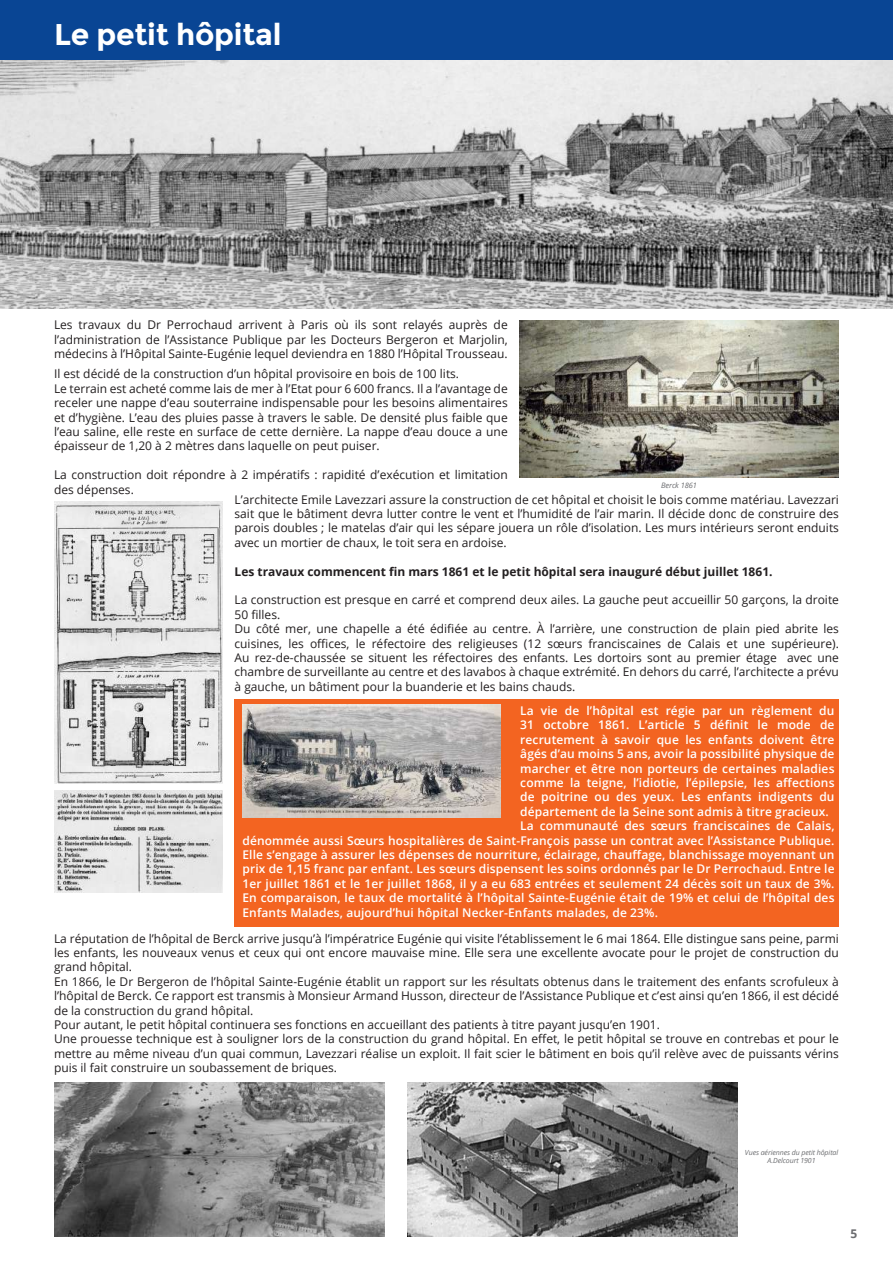
<style>
.page{position:relative;width:893px;height:1263px;background:#fff}
.page>*{position:absolute;margin:0;border:0;box-sizing:border-box;transform-origin:0 0}
.t1{font:700 30px "Montserrat";letter-spacing:-.01em;color:#fff}
.t2{font:12px/14.4px "Open Sans";color:#231f20}
.t3{font:600 12px "Open Sans";letter-spacing:.01em;color:#fff}
.t4{font:700 12px "Open Sans";color:#231f20}
.t5{font:700 12px "Open Sans";color:#6c6d70}
.t6{font:italic 7.5px "Open Sans";letter-spacing:-.01em;color:#6c6d70}
.t7{font:italic 7.05px/8.4px "Open Sans";letter-spacing:-.01em;color:#6c6d70;text-align:center}
</style>
<div class="page">
<div style="left:0;top:0;width:893px;height:61px;background:#094594"></div>
<img style="left:0;top:61px;width:893px;height:248px">
<img style="left:519px;top:320px;width:320px;height:157px">
<img style="left:54px;top:502px;width:168px;height:282px">
<img style="left:54px;top:790px;width:168px;height:102px">
<div style="left:235px;top:699px;width:604px;height:228px;background:#f36421"></div>
<img style="left:242px;top:705px;width:259px;height:112px">
<img style="left:54px;top:1082px;width:330px;height:154px">
<img style="left:407px;top:1082px;width:331px;height:154px">
<h1 class="t1" style="left:54px;top:17px;width:229px">Le petit hôpital</h1>
<p class="t2" style="left:54px;top:317px;width:455px;text-align:justify">Les travaux du Dr Perrochaud arrivent à Paris où ils sont relayés auprès de l’administration de l’Assistance Publique par les Docteurs Bergeron et Marjolin, médecins à l’Hôpital Sainte-Eugénie lequel deviendra en 1880 l’Hôpital Trousseau.</p>
<p class="t2" style="left:54px;top:367px;width:455px">Il est décidé de la construction d’un hôpital provisoire en bois de 100 lits.<br>Le terrain est acheté comme lais de mer à l’Etat pour 6 600 francs. Il a l’avantage de receler une nappe d’eau souterraine indispensable pour les besoins alimentaires et d’hygiène. L’eau des pluies passe à travers le sable. De densité plus faible que l’eau saline, elle reste en surface de cette dernière. La nappe d’eau douce a une épaisseur de 1,20 à 2 mètres dans laquelle on peut puiser.</p>
<p class="t2" style="left:54px;top:467px;width:455px">La construction doit répondre à 2 impératifs : rapidité d’exécution et limitation des dépenses.</p>
<p class="t2" style="left:235px;top:492px;width:606px;text-align:justify">L’architecte Emile Lavezzari assure la construction de cet hôpital et choisit le bois comme matériau. Lavezzari sait que le bâtiment devra lutter contre le vent et l’humidité de l’air marin. Il décide donc de construire des parois doubles ; le matelas d’air qui les sépare jouera un rôle d’isolation. Les murs intérieurs seront enduits avec un mortier de chaux, le toit sera en ardoise.</p>
<p class="t4" style="left:235px;top:563px;width:540px">Les travaux commencent fin mars 1861 et le petit hôpital sera inauguré début juillet 1861.</p>
<p class="t2" style="left:235px;top:593px;width:606px">La construction est presque en carré et comprend deux ailes. La gauche peut accueillir 50 garçons, la droite 50 filles.<br>Du côté mer, une chapelle a été édifiée au centre. À l’arrière, une construction de plain pied abrite les cuisines, les offices, le réfectoire des religieuses (12 sœurs franciscaines de Calais et une supérieure).<br>Au rez-de-chaussée se situent les réfectoires des enfants. Les dortoirs sont au premier étage avec une chambre de surveillante au centre et des lavabos à chaque extrémité. En dehors du carré, l’architecte a prévu à gauche, un bâtiment pour la buanderie et les bains chauds.</p>
<p class="t3" style="left:520px;top:702px;width:316px">La vie de l’hôpital est régie par un règlement du</p>
<p class="t3" style="left:520px;top:717px;width:316px">31 octobre 1861. L’article 5 définit le mode de</p>
<p class="t3" style="left:520px;top:731px;width:316px">recrutement à savoir que les enfants doivent être</p>
<p class="t3" style="left:520px;top:745px;width:316px">âgés d’au moins 5 ans, avoir la possibilité physique de</p>
<p class="t3" style="left:520px;top:760px;width:316px">marcher et être non porteurs de certaines maladies</p>
<p class="t3" style="left:520px;top:774px;width:316px">comme la teigne, l’idiotie, l’épilepsie, les affections</p>
<p class="t3" style="left:520px;top:789px;width:316px">de poitrine ou des yeux. Les enfants indigents du</p>
<p class="t3" style="left:520px;top:803px;width:310px">département de la Seine sont admis à titre gracieux.</p>
<p class="t3" style="left:520px;top:817px;width:316px">La communauté des sœurs franciscaines de Calais,</p>
<p class="t3" style="left:242px;top:832px;width:594px">dénommée aussi Sœurs hospitalières de Saint-François passe un contrat avec l’Assistance Publique.</p>
<p class="t3" style="left:242px;top:846px;width:593px">Elle s’engage à assurer les dépenses de nourriture, éclairage, chauffage, blanchissage moyennant un</p>
<p class="t3" style="left:242px;top:861px;width:594px">prix de 1,15 franc par enfant. Les sœurs dispensent les soins ordonnés par le Dr Perrochaud. Entre le</p>
<p class="t3" style="left:242px;top:875px;width:593px">1er juillet 1861 et le 1er juillet 1868, il y a eu 683 entrées et seulement 24 décès soit un taux de 3%.</p>
<p class="t3" style="left:242px;top:889px;width:593px">En comparaison, le taux de mortalité à l’hôpital Sainte-Eugénie était de 19% et celui de l’hôpital des</p>
<p class="t3" style="left:242px;top:904px;width:417px">Enfants Malades, aujourd’hui hôpital Necker-Enfants malades, de 23%.</p>
<p class="t2" style="left:54px;top:931px;width:786px">La réputation de l’hôpital de Berck arrive jusqu’à l’impératrice Eugénie qui visite l’établissement le 6 mai 1864. Elle distingue sans peine, parmi les enfants, les nouveaux venus et ceux qui ont encore mauvaise mine. Elle sera une excellente avocate pour le projet de construction du grand hôpital.<br>En 1866, le Dr Bergeron de l’hôpital Sainte-Eugénie établit un rapport sur les résultats obtenus dans le traitement des enfants scrofuleux à l’hôpital de Berck. Ce rapport est transmis à Monsieur Armand Husson, directeur de l’Assistance Publique et c’est ainsi qu’en 1866, il est décidé de la construction du grand hôpital.<br>Pour autant, le petit hôpital continuera ses fonctions en accueillant des patients à titre payant jusqu’en 1901.<br>Une prouesse technique est à souligner lors de la construction du grand hôpital. En effet, le petit hôpital se trouve en contrebas et pour le mettre au même niveau d’un quai commun, Lavezzari réalise un exploit. Il fait scier le bâtiment en bois qu’il relève avec de puissants vérins puis il fait construire un soubassement de briques.</p>
<p class="t6" style="left:661px;top:480px;width:37px">Berck 1861</p>
<p class="t7" style="left:745px;top:1148px;width:95px">Vues aériennes du petit hôpital<br>A.Delcourt 1901</p>
<p class="t5" style="left:851px;top:1225px;width:8px">5</p>
</div>
